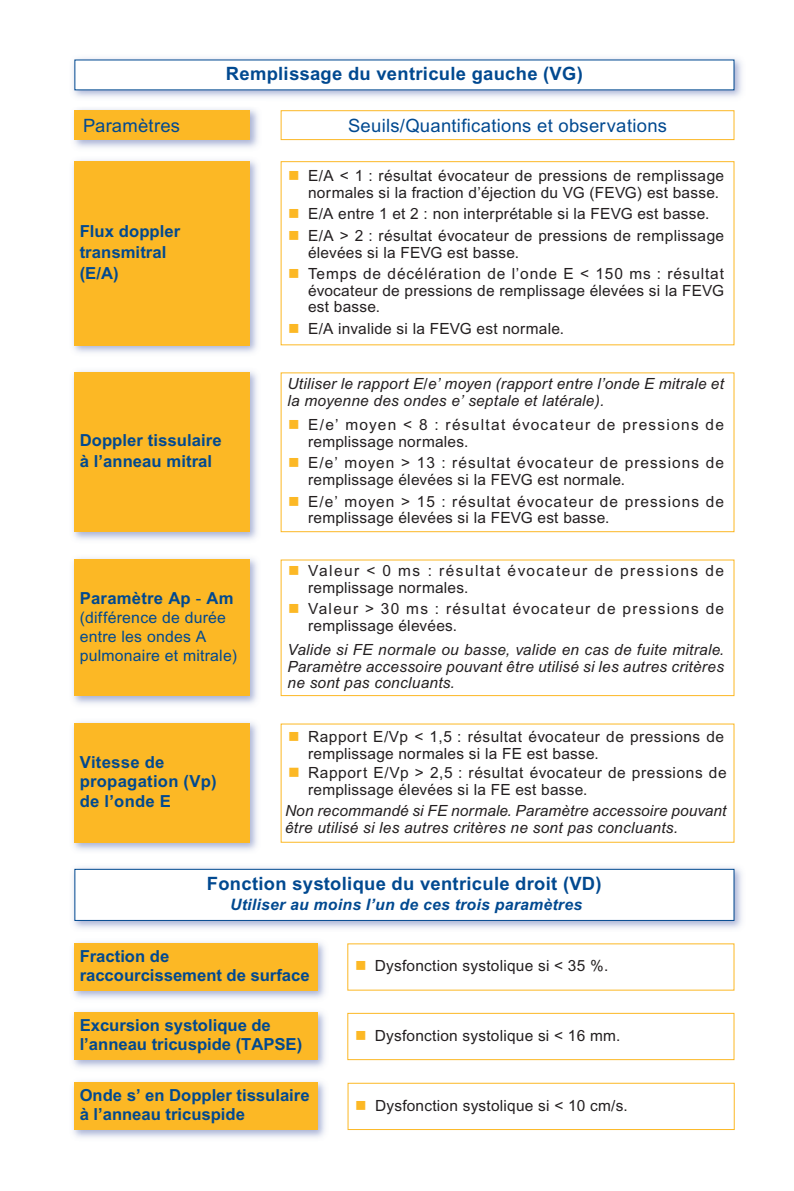
<style>
.page{position:relative;width:794px;height:1191px;background:#fff}
.page>*{position:absolute;margin:0;border:0;box-sizing:border-box;transform-origin:0 0}
.t1{font:700 18.38px "Arial";letter-spacing:.015em;color:#014990}
.t2{font:18.38px "Arial";letter-spacing:.015em;color:#014990}
.t3{font:700 16.62px/19.2px "Arial";color:#014990}
.t4{font:15.75px/19.2px "Arial";letter-spacing:.015em;color:#014990}
.t5{font:italic 700 15.75px "Arial";letter-spacing:.015em;color:#014990}
.t6{font:15.4px/16.6px "Arial";letter-spacing:.015em;color:#231f20}
.t7{font:italic 15.4px/16.6px "Arial";letter-spacing:.015em;color:#231f20}
.t8{font:15.4px/16.6px "Arial";letter-spacing:.045em;color:#231f20}
.t9{font:15.4px/16.6px "Arial";letter-spacing:.085em;color:#231f20}
.t10{font:15.4px/16.6px "Arial";letter-spacing:.035em;color:#231f20}
.t11{font:15.4px/16.6px "Arial";letter-spacing:.04em;color:#231f20}
.t12{font:15.4px/21.5px "Arial";letter-spacing:.055em;color:#231f20}
.t13{font:15.4px/16.6px "Arial";letter-spacing:.1em;color:#231f20}
.s1{font-weight:400}
</style>
<div class="page">
<div style="left:281px;top:161px;width:453px;height:184px;border:1px solid #fcb825"></div>
<img style="left:72px;top:160px;width:185px;height:193px">
<div style="left:74px;top:161px;width:176px;height:184px;background:#fcb825"></div>
<div style="left:281px;top:372px;width:453px;height:160px;border:1px solid #fcb825"></div>
<img style="left:72px;top:371px;width:185px;height:169px">
<div style="left:74px;top:372px;width:176px;height:160px;background:#fcb825"></div>
<div style="left:281px;top:559px;width:453px;height:137px;border:1px solid #fcb825"></div>
<img style="left:72px;top:558px;width:185px;height:146px">
<div style="left:74px;top:559px;width:176px;height:137px;background:#fcb825"></div>
<img style="left:72px;top:722px;width:185px;height:129px">
<div style="left:74px;top:723px;width:176px;height:119px;background:#fcb825"></div>
<img style="left:72px;top:942px;width:253px;height:196px">
<div style="left:74px;top:943px;width:243px;height:47px;background:#fcb825"></div>
<div style="left:347px;top:1013px;width:387px;height:47px;border:1px solid #fcb825"></div>
<div style="left:74px;top:1013px;width:243px;height:47px;background:#fcb825"></div>
<div style="left:347px;top:1082px;width:387px;height:48px;border:1px solid #fcb825"></div>
<img style="left:72px;top:1074px;width:253px;height:1px">
<div style="left:74px;top:1082px;width:243px;height:48px;background:#fcb825"></div>
<div style="left:281px;top:110px;width:453px;height:30px;border:1px solid #fcb825"></div>
<img style="left:73px;top:109px;width:185px;height:39px">
<div style="left:75px;top:110px;width:175px;height:30px;background:#fcb825"></div>
<img style="left:73px;top:58px;width:669px;height:39px">
<div style="left:75px;top:60px;width:658px;height:29px;background:#fff"></div>
<img style="left:73px;top:867px;width:669px;height:62px">
<div style="left:75px;top:869px;width:658px;height:51px;background:#fff"></div>
<div style="left:74px;top:869px;width:660px;height:52px;border:1px solid #014990"></div>
<p class="t1" style="left:226px;top:66px;width:358px">Remplissage du ventricule gauche (VG)</p>
<p class="t2" style="left:83px;top:118px;width:98px">Paramètres</p>
<p class="t2" style="left:348px;top:118px;width:320px">Seuils/Quantifications et observations</p>
<p class="t3" style="left:80px;top:222px;width:102px;line-height:21px">Flux doppler transmitral (E/A)</p>
<p class="t3" style="left:80px;top:431px;width:143px;line-height:21px">Doppler tissulaire à l’anneau mitral</p>
<p class="t3" style="left:80px;top:590px;width:155px">Paramètre Ap <span class="s1">-</span> Am</p>
<p class="t4" style="left:80px;top:609px;width:159px">(différence de durée entre les ondes A pulmonaire et mitrale)</p>
<p class="t3" style="left:80px;top:754px;width:139px">Vitesse de propagation (Vp) de l’onde E</p>
<p class="t6" style="left:308px;top:169px;width:417px">E/A &lt; 1 : résultat évocateur de pressions de remplissage normales si la fraction d’éjection du VG (FEVG) est basse.</p>
<p class="t6" style="left:308px;top:204px;width:417px;line-height:21.5px">E/A entre 1 et 2 : non interprétable si la FEVG est basse.<br>E/A &gt; 2 : résultat évocateur de pressions de remplissage</p>
<p class="t12" style="left:308px;top:243px;width:417px">élevées si la FEVG est basse.<br>Temps de décélération de l’onde E &lt; 150 ms : résultat</p>
<p class="t6" style="left:308px;top:283px;width:417px">évocateur de pressions de remplissage élevées si la FEVG est basse.</p>
<p class="t6" style="left:308px;top:322px;width:257px">E/A invalide si la FEVG est normale.</p>
<p class="t7" style="left:287px;top:377px;width:438px">Utiliser le rapport E/e’ moyen (rapport entre l’onde E mitrale et la moyenne des ondes e’ septale et latérale).</p>
<p class="t9" style="left:308px;top:418px;width:417px">E/e’ moyen &lt; 8 : résultat évocateur de pressions de remplissage normales.</p>
<p class="t8" style="left:308px;top:456px;width:417px">E/e’ moyen &gt; 13 : résultat évocateur de pressions de remplissage élevées si la FEVG est normale.</p>
<p class="t8" style="left:308px;top:494px;width:417px">E/e’ moyen &gt; 15 : résultat évocateur de pressions de remplissage élevées si la FEVG est basse.</p>
<p class="t13" style="left:308px;top:564px;width:417px">Valeur &lt; 0 ms : résultat évocateur de pressions de remplissage normales.</p>
<p class="t9" style="left:308px;top:602px;width:417px">Valeur &gt; 30 ms : résultat évocateur de pressions de remplissage élevées.</p>
<p class="t7" style="left:287px;top:642px;width:438px;text-align:justify">Valide si FE normale ou basse, valide en cas de fuite mitrale.<br>Paramètre accessoire pouvant être utilisé si les autres critères ne sont pas concluants.</p>
<p class="t10" style="left:308px;top:730px;width:417px">Rapport E/Vp &lt; 1,5 : résultat évocateur de pressions de remplissage normales si la FE est basse.</p>
<p class="t11" style="left:308px;top:765px;width:420px">Rapport E/Vp &gt; 2,5 : résultat évocateur de pressions de remplissage élevées si la FE est basse.</p>
<p class="t7" style="left:285px;top:804px;width:443px">Non recommandé si FE normale. Paramètre accessoire pouvant être utilisé si les autres critères ne sont pas concluants.</p>
<p class="t1" style="left:207px;top:876px;width:396px">Fonction systolique du ventricule droit (VD)</p>
<p class="t5" style="left:230px;top:895px;width:353px">Utiliser au moins l’un de ces trois paramètres</p>
<p class="t3" style="left:80px;top:947px;width:231px">Fraction de raccourcissement de surface</p>
<p class="t3" style="left:80px;top:1017px;width:224px">Excursion systolique de l’anneau tricuspide (TAPSE)</p>
<p class="t3" style="left:80px;top:1087px;width:231px">Onde s’ en Doppler tissulaire à l’anneau tricuspide</p>
<p class="t6" style="left:375px;top:959px;width:235px">Dysfonction systolique si &lt; 35 %.</p>
<p class="t6" style="left:375px;top:1028px;width:247px">Dysfonction systolique si &lt; 16 mm.</p>
<p class="t6" style="left:375px;top:1098px;width:254px">Dysfonction systolique si &lt; 10 cm/s.</p>
</div>
